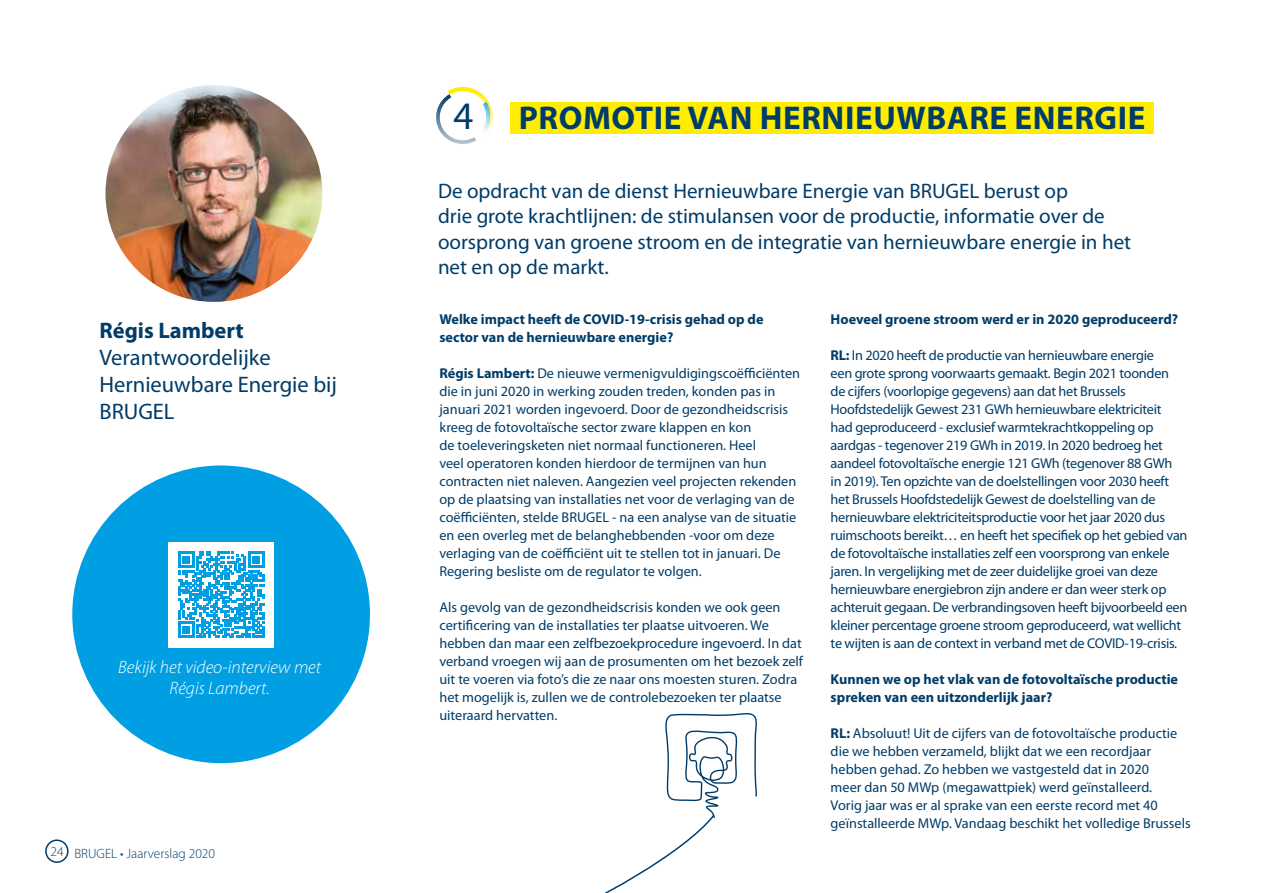
<style>
.page{position:relative;width:1263px;height:893px;background:#fff}
.page>*{position:absolute;margin:0;border:0;box-sizing:border-box;transform-origin:0 0}
.t1{font:700 33px "Myriad Pro";letter-spacing:.02em;color:#003c68}
.t2{font:22.5px/27px "Myriad Pro";color:#003c68}
.t3{font:700 22.5px "Myriad Pro";color:#003c68}
.t4{font:21px/25.5px "Myriad Pro";color:#003c68}
.t5{font:italic 300 18px/21.6px "Myriad Pro";color:#fff;text-align:center}
.t6{font:14.25px/18px "Myriad Pro";letter-spacing:-.005em;color:#003c68}
.t7{font:700 14.25px/18px "Myriad Pro";color:#003c68}
.t8{font:300 13.5px "Myriad Pro";color:#003c68}
.s1{font-weight:400;font-size:39.15px}
.s2{font-weight:700}
</style>
<div class="page">
<svg style="left:436px;top:87px;width:57px;height:57px"></svg>
<div style="left:510px;top:102px;width:643px;height:32px;background:#ffed00"></div>
<img style="left:105px;top:85px;width:217px;height:217px;border-radius:108px">
<div style="left:72px;top:465px;width:298px;height:298px;background:#009fe3;border-radius:50%"></div>
<div style="left:169px;top:542px;width:105px;height:105px;background:#fff"></div>
<svg style="left:178px;top:552px;width:86px;height:86px"></svg>
<svg style="left:604px;top:713px;width:153px;height:180px"></svg>
<div style="left:45px;top:839px;width:24px;height:24px;border:2px solid #003c68;border-radius:50%"></div>
<h2 class="t3" style="left:99px;top:318px;width:146px">Régis Lambert</h2>
<h2 class="t2" style="left:99px;top:344px;width:239px">Verantwoordelijke<br>Hernieuwbare Energie bij<br>BRUGEL</h2>
<p class="t5" style="left:118px;top:656px;width:204px">Bekijk het video-interview met<br>Régis Lambert.</p>
<p class="t8" style="left:51px;top:846px;width:166px">24 BRUGEL • Jaarverslag 2020</p>
<h1 class="t1" style="left:453px;top:100px;width:694px"><span class="s1">4</span> PROMOTIE VAN HERNIEUWBARE ENERGIE</h1>
<p class="t4" style="left:438px;top:179px;width:695px">De opdracht van de dienst Hernieuwbare Energie van BRUGEL berust op<br>drie grote krachtlijnen: de stimulansen voor de productie, informatie over de oorsprong van groene stroom en de integratie van hernieuwbare energie in het net en op de markt.</p>
<p class="t7" style="left:439px;top:311px;width:326px">Welke impact heeft de COVID-19-crisis gehad op de sector van de hernieuwbare energie?</p>
<p class="t6" style="left:439px;top:365px;width:362px"><span class="s2">Régis Lambert:</span> De nieuwe vermenigvuldigingscoëfficiënten die in juni 2020 in werking zouden treden, konden pas in januari 2021 worden ingevoerd. Door de gezondheidscrisis kreeg de fotovoltaïsche sector zware klappen en kon<br>de toeleveringsketen niet normaal functioneren. Heel<br>veel operatoren konden hierdoor de termijnen van hun contracten niet naleven. Aangezien veel projecten rekenden op de plaatsing van installaties net voor de verlaging van de coëfficiënten, stelde BRUGEL - na een analyse van de situatie en een overleg met de belanghebbenden -voor om deze verlaging van de coëfficiënt uit te stellen tot in januari. De Regering besliste om de regulator te volgen.</p>
<p class="t6" style="left:439px;top:599px;width:365px">Als gevolg van de gezondheidscrisis konden we ook geen certificering van de installaties ter plaatse uitvoeren. We hebben dan maar een zelfbezoekprocedure ingevoerd. In dat verband vroegen wij aan de prosumenten om het bezoek zelf uit te voeren via foto’s die ze naar ons moesten sturen. Zodra het mogelijk is, zullen we de controlebezoeken ter plaatse uiteraard hervatten.</p>
<p class="t7" style="left:831px;top:310px;width:349px">Hoeveel groene stroom werd er in 2020 geproduceerd?</p>
<p class="t6" style="left:831px;top:347px;width:358px"><span class="s2">RL:</span> In 2020 heeft de productie van hernieuwbare energie<br>een grote sprong voorwaarts gemaakt. Begin 2021 toonden de cijfers (voorlopige gegevens) aan dat het Brussels Hoofdstedelijk Gewest 231 GWh hernieuwbare elektriciteit<br>had geproduceerd - exclusief warmtekrachtkoppeling op aardgas - tegenover 219 GWh in 2019. In 2020 bedroeg het aandeel fotovoltaïsche energie 121 GWh (tegenover 88 GWh<br>in 2019). Ten opzichte van de doelstellingen voor 2030 heeft het Brussels Hoofdstedelijk Gewest de doelstelling van de hernieuwbare elektriciteitsproductie voor het jaar 2020 dus ruimschoots bereikt… en heeft het specifiek op het gebied van de fotovoltaïsche installaties zelf een voorsprong van enkele jaren. In vergelijking met de zeer duidelijke groei van deze hernieuwbare energiebron zijn andere er dan weer sterk op achteruit gegaan. De verbrandingsoven heeft bijvoorbeeld een kleiner percentage groene stroom geproduceerd, wat wellicht te wijten is aan de context in verband met de COVID-19-crisis.</p>
<p class="t7" style="left:831px;top:670px;width:349px">Kunnen we op het vlak van de fotovoltaïsche productie spreken van een uitzonderlijk jaar?</p>
<p class="t6" style="left:831px;top:725px;width:362px"><span class="s2">RL:</span> Absoluut! Uit de cijfers van de fotovoltaïsche productie die we hebben verzameld, blijkt dat we een recordjaar hebben gehad. Zo hebben we vastgesteld dat in 2020<br>meer dan 50 MWp (megawattpiek) werd geïnstalleerd.<br>Vorig jaar was er al sprake van een eerste record met 40 geïnstalleerde MWp. Vandaag beschikt het volledige Brussels</p>
</div>
